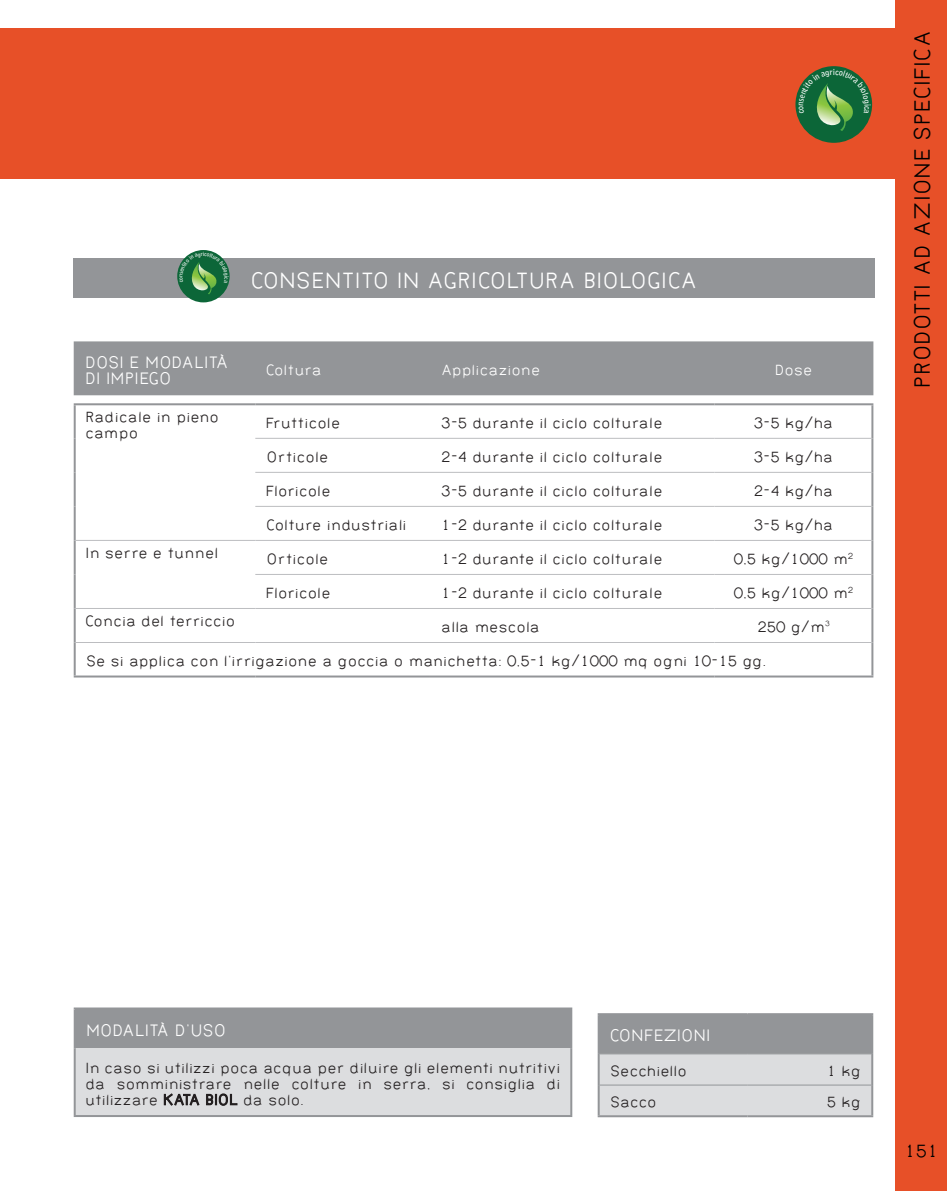
<style>
.page{position:relative;width:947px;height:1191px;background:#fff}
.page>*{position:absolute;margin:0;border:0;box-sizing:border-box;transform-origin:0 0}
.Normale{font:24px "Bernur Normal";color:#fff}
.t1{font:24px "Bernur Normal";letter-spacing:.01em;color:#000}
.t2{font:19.2px "Bernur Normal";color:#000}
.Normale-2{font:18px "Bernur Normal";color:#fff}
.Normale-3{font:16px/16px "Bernur Normal";color:#231f20;text-align:justify}
.Normale-4{font:16px "Bernur Normal";color:#fff}
</style>
<div class="page">
<div style="left:0;top:28px;width:896px;height:151px;background:#e75028"></div>
<div style="left:896px;top:0;width:51px;height:1191px;background:#e75028"></div>
<div style="left:75px;top:1008px;width:496px;height:40px;background:#939598"></div>
<div style="left:75px;top:1048px;width:496px;height:68px;background:#dcdddf"></div>
<hr style="left:74px;top:1007px;width:498px;height:2px;background:#939598">
<hr style="left:74px;top:1009px;width:2px;height:39px;background:#939598">
<hr style="left:570px;top:1009px;width:2px;height:39px;background:#939598">
<hr style="left:74px;top:1048px;width:2px;height:67px;background:#939598">
<hr style="left:570px;top:1048px;width:2px;height:67px;background:#939598">
<hr style="left:74px;top:1115px;width:498px;height:2px;background:#939598">
<svg style="left:600px;top:1015px;width:271px;height:100px;background:#bec0c2"></svg>
<hr style="left:600px;top:1053px;width:147px;height:1px;background:#939598">
<hr style="left:747px;top:1053px;width:124px;height:1px;background:#939598">
<hr style="left:600px;top:1084px;width:147px;height:1px;background:#939598">
<hr style="left:747px;top:1084px;width:124px;height:1px;background:#939598">
<hr style="left:598px;top:1015px;width:2px;height:38px;background:#939598">
<hr style="left:598px;top:1013px;width:149px;height:2px;background:#939598">
<hr style="left:747px;top:1013px;width:126px;height:2px;background:#939598">
<hr style="left:871px;top:1015px;width:2px;height:38px;background:#939598">
<hr style="left:598px;top:1053px;width:2px;height:32px;background:#939598">
<hr style="left:871px;top:1053px;width:2px;height:32px;background:#939598">
<hr style="left:598px;top:1085px;width:2px;height:30px;background:#939598">
<hr style="left:598px;top:1115px;width:149px;height:2px;background:#939598">
<hr style="left:871px;top:1085px;width:2px;height:30px;background:#939598">
<hr style="left:747px;top:1115px;width:126px;height:2px;background:#939598">
<div style="left:74px;top:341px;width:799px;height:54px;background:#939598"></div>
<svg style="left:76px;top:405px;width:795px;height:33px"></svg>
<hr style="left:871px;top:642px;width:2px;height:33px;background:#939598">
<hr style="left:74px;top:403px;width:181px;height:2px;background:#939598">
<hr style="left:74px;top:405px;width:2px;height:33px;background:#939598">
<hr style="left:255px;top:403px;width:175px;height:2px;background:#939598">
<hr style="left:430px;top:403px;width:284px;height:2px;background:#939598">
<hr style="left:714px;top:403px;width:159px;height:2px;background:#939598">
<hr style="left:871px;top:405px;width:2px;height:33px;background:#939598">
<hr style="left:74px;top:438px;width:2px;height:34px;background:#939598">
<hr style="left:871px;top:438px;width:2px;height:34px;background:#939598">
<hr style="left:74px;top:472px;width:2px;height:34px;background:#939598">
<hr style="left:871px;top:472px;width:2px;height:34px;background:#939598">
<hr style="left:74px;top:506px;width:2px;height:34px;background:#939598">
<hr style="left:871px;top:506px;width:2px;height:34px;background:#939598">
<hr style="left:74px;top:540px;width:2px;height:34px;background:#939598">
<hr style="left:871px;top:540px;width:2px;height:34px;background:#939598">
<hr style="left:74px;top:574px;width:2px;height:34px;background:#939598">
<hr style="left:871px;top:574px;width:2px;height:34px;background:#939598">
<hr style="left:74px;top:608px;width:2px;height:34px;background:#939598">
<hr style="left:871px;top:608px;width:2px;height:34px;background:#939598">
<hr style="left:74px;top:642px;width:2px;height:33px;background:#939598">
<hr style="left:74px;top:675px;width:181px;height:2px;background:#939598">
<hr style="left:255px;top:675px;width:175px;height:2px;background:#939598">
<hr style="left:430px;top:675px;width:284px;height:2px;background:#939598">
<hr style="left:714px;top:675px;width:159px;height:2px;background:#939598">
<hr style="left:255px;top:438px;width:175px;height:1px;background:#bcbdc0">
<hr style="left:430px;top:438px;width:284px;height:1px;background:#bcbdc0">
<hr style="left:714px;top:438px;width:157px;height:1px;background:#bcbdc0">
<hr style="left:255px;top:472px;width:175px;height:1px;background:#bcbdc0">
<hr style="left:430px;top:472px;width:284px;height:1px;background:#bcbdc0">
<hr style="left:714px;top:472px;width:157px;height:1px;background:#bcbdc0">
<hr style="left:255px;top:506px;width:175px;height:1px;background:#bcbdc0">
<hr style="left:430px;top:506px;width:284px;height:1px;background:#bcbdc0">
<hr style="left:714px;top:506px;width:157px;height:1px;background:#bcbdc0">
<hr style="left:76px;top:540px;width:179px;height:1px;background:#bcbdc0">
<hr style="left:255px;top:540px;width:175px;height:1px;background:#bcbdc0">
<hr style="left:430px;top:540px;width:284px;height:1px;background:#bcbdc0">
<hr style="left:714px;top:540px;width:157px;height:1px;background:#bcbdc0">
<hr style="left:255px;top:574px;width:175px;height:1px;background:#bcbdc0">
<hr style="left:430px;top:574px;width:284px;height:1px;background:#bcbdc0">
<hr style="left:714px;top:574px;width:157px;height:1px;background:#bcbdc0">
<hr style="left:76px;top:608px;width:179px;height:1px;background:#bcbdc0">
<hr style="left:255px;top:608px;width:175px;height:1px;background:#bcbdc0">
<hr style="left:430px;top:608px;width:284px;height:1px;background:#bcbdc0">
<hr style="left:714px;top:608px;width:157px;height:1px;background:#bcbdc0">
<hr style="left:76px;top:642px;width:179px;height:1px;background:#bcbdc0">
<hr style="left:255px;top:642px;width:175px;height:1px;background:#bcbdc0">
<hr style="left:430px;top:642px;width:284px;height:1px;background:#bcbdc0">
<hr style="left:714px;top:642px;width:157px;height:1px;background:#bcbdc0">
<div style="left:74px;top:258px;width:801px;height:40px;background:#939598"></div>
<div style="left:177px;top:250px;width:53px;height:52px;background:#0c6638;border-radius:50%"></div>
<div style="left:795px;top:66px;width:77px;height:77px;background:#0c6638;border-radius:50%"></div>
<svg style="left:179px;top:252px;width:49px;height:42px"></svg>
<svg style="left:799px;top:69px;width:71px;height:62px"></svg>
<p class="Normale" style="left:251px;top:268px;width:448px">CONSENTITO IN AGRICOLTURA BIOLOGICA</p>
<p class="Normale-2" style="left:85px;top:353px;width:145px">DOSI E MODALITÀ</p>
<p class="Normale-2" style="left:85px;top:369px;width:88px">DI IMPIEGO</p>
<p class="Normale-4" style="left:266px;top:362px;width:57px">Coltura</p>
<p class="Normale-4" style="left:441px;top:362px;width:101px">Applicazione</p>
<p class="Normale-4" style="left:774px;top:362px;width:39px">Dose</p>
<p class="Normale-3" style="left:86px;top:409px;width:135px">Radicale in pieno campo</p>
<p class="Normale-3" style="left:267px;top:415px;width:75px">Frutticole</p>
<p class="Normale-3" style="left:441px;top:415px;width:223px">3-5 durante il ciclo colturale</p>
<p class="Normale-3" style="left:754px;top:415px;width:81px">3-5 kg/ha</p>
<p class="Normale-3" style="left:267px;top:449px;width:63px">Orticole</p>
<p class="Normale-3" style="left:441px;top:449px;width:223px">2-4 durante il ciclo colturale</p>
<p class="Normale-3" style="left:754px;top:449px;width:81px">3-5 kg/ha</p>
<p class="Normale-3" style="left:267px;top:483px;width:66px">Floricole</p>
<p class="Normale-3" style="left:441px;top:483px;width:223px">3-5 durante il ciclo colturale</p>
<p class="Normale-3" style="left:754px;top:483px;width:81px">2-4 kg/ha</p>
<p class="Normale-3" style="left:267px;top:517px;width:141px">Colture industriali</p>
<p class="Normale-3" style="left:441px;top:517px;width:223px">1-2 durante il ciclo colturale</p>
<p class="Normale-3" style="left:754px;top:517px;width:81px">3-5 kg/ha</p>
<p class="Normale-3" style="left:86px;top:545px;width:134px">In serre e tunnel</p>
<p class="Normale-3" style="left:267px;top:551px;width:63px">Orticole</p>
<p class="Normale-3" style="left:441px;top:551px;width:223px">1-2 durante il ciclo colturale</p>
<p class="Normale-3" style="left:734px;top:551px;width:121px">0,5 kg/1000 m<sup>2</sup></p>
<p class="Normale-3" style="left:267px;top:585px;width:66px">Floricole</p>
<p class="Normale-3" style="left:441px;top:585px;width:223px">1-2 durante il ciclo colturale</p>
<p class="Normale-3" style="left:734px;top:585px;width:121px">0,5 kg/1000 m<sup>2</sup></p>
<p class="Normale-3" style="left:86px;top:613px;width:151px">Concia del terriccio</p>
<p class="Normale-3" style="left:441px;top:619px;width:100px">alla mescola</p>
<p class="Normale-3" style="left:757px;top:619px;width:74px">250 g/m<sup>3</sup></p>
<p class="Normale-3" style="left:86px;top:653px;width:682px">Se si applica con l’irrigazione a goccia o manichetta: 0,5-1 kg/1000 mq ogni 10-15 gg.</p>
<h1 class="t1" style="left:910px;top:387px;width:359px;rotate:-90deg">PRODOTTI AD AZIONE SPECIFICA</h1>
<p class="Normale-2" style="left:86px;top:1021px;width:142px">MODALITÀ D’USO</p>
<p class="Normale-3" style="left:86px;top:1059px;width:476px">In caso si utilizzi poca acqua per diluire gli elementi nutritivi da somministrare nelle colture in serra, si consiglia di utilizzare KATA BIOL da solo.</p>
<p class="Normale-2" style="left:610px;top:1026px;width:102px">CONFEZIONI</p>
<p class="Normale-3" style="left:610px;top:1063px;width:78px">Secchiello</p>
<p class="Normale-3" style="left:827px;top:1063px;width:36px">1 kg</p>
<p class="Normale-3" style="left:610px;top:1094px;width:48px">Sacco</p>
<p class="Normale-3" style="left:827px;top:1094px;width:36px">5 kg</p>
<p class="t2" style="left:904px;top:1141px;width:35px">151</p>
</div>
